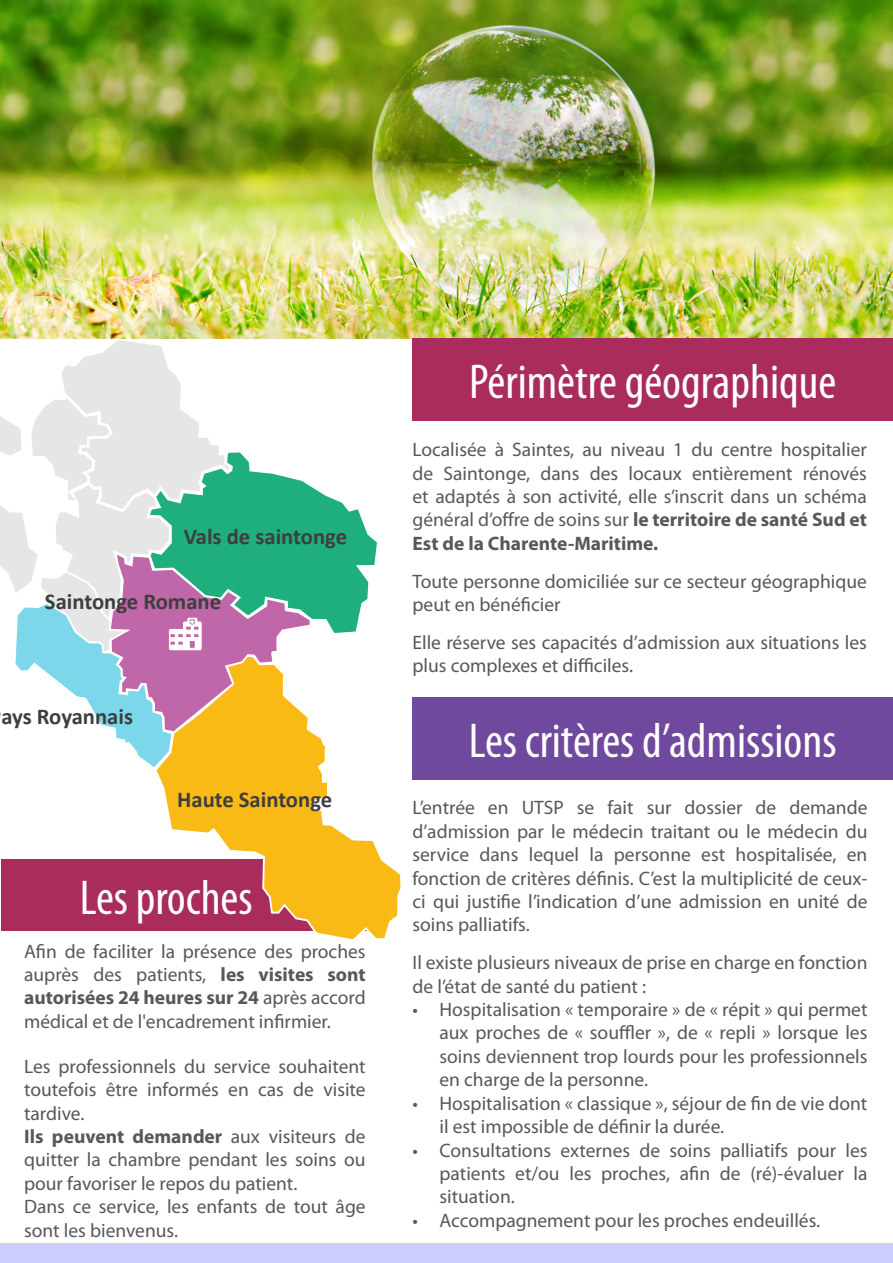
<style>
.page{position:relative;width:893px;height:1263px;background:#fff}
.page>*{position:absolute;margin:0;border:0;box-sizing:border-box;transform-origin:0 0}
.t1{font:condensed 49.2px "Myriad Pro";color:#fff}
.t2{font:700 22.65px "Calibri";color:#3e3e3f}
.t3{font:19.5px/23.4px "Myriad Pro";color:#57585a;text-align:justify}
.s1{font-weight:700}
</style>
<div class="page">
<div style="left:2px;top:859px;width:367px;height:72px;background:#aa2c5c"></div>
<svg style="left:157px;top:771px;width:244px;height:169px"></svg>
<svg style="left:0;top:338px;width:380px;height:433px"></svg>
<div style="left:0;top:1243px;width:893px;height:20px;background:#ccf"></div>
<img style="left:0;top:0;width:893px;height:338px">
<div style="left:412px;top:338px;width:481px;height:82px;background:#aa2c5c"></div>
<div style="left:412px;top:697px;width:481px;height:83px;background:#6e499d"></div>
<p class="t2" style="left:184px;top:522px;width:165px">Vals de saintonge</p>
<p class="t2" style="left:45px;top:587px;width:178px">Saintonge Romane</p>
<p class="t2" style="left:1px;top:702px;width:133px">ays Royannais</p>
<p class="t2" style="left:177px;top:785px;width:157px">Haute Saintonge</p>
<p class="t1" style="left:80px;top:868px;width:174px">Les proches</p>
<p class="t3" style="left:24px;top:939px;width:343px">Afin de faciliter la présence des proches auprès des patients, <span class="s1">les visites sont autorisées 24 heures sur 24</span> après accord médical et de l'encadrement infirmier.</p>
<p class="t3" style="left:24px;top:1054px;width:343px">Les professionnels du service souhaitent toutefois être informés en cas de visite tardive.</p>
<p class="t3" style="left:24px;top:1124px;width:343px"><span class="s1">Ils peuvent demander</span> aux visiteurs de quitter la chambre pendant les soins ou pour favoriser le repos du patient.</p>
<p class="t3" style="left:24px;top:1195px;width:343px">Dans ce service, les enfants de tout âge sont les bienvenus.</p>
<p class="t1" style="left:469px;top:352px;width:368px">Périmètre géographique</p>
<p class="t3" style="left:412px;top:438px;width:456px">Localisée à Saintes, au niveau 1 du centre hospitalier de Saintonge, dans des locaux entièrement rénovés et adaptés à son activité, elle s’inscrit dans un schéma général d’offre de soins sur <span class="s1">le territoire de santé Sud et Est de la Charente-Maritime.</span></p>
<p class="t3" style="left:412px;top:569px;width:456px">Toute personne domiciliée sur ce secteur géographique peut en bénéficier</p>
<p class="t3" style="left:412px;top:630px;width:456px">Elle réserve ses capacités d’admission aux situations les plus complexes et difficiles.</p>
<p class="t1" style="left:469px;top:711px;width:369px">Les critères d’admissions</p>
<p class="t3" style="left:412px;top:796px;width:456px">L’entrée en UTSP se fait sur dossier de demande d’admission par le médecin traitant ou le médecin du service dans lequel la personne est hospitalisée, en fonction de critères définis. C’est la multiplicité de ceux&shy;ci qui justifie l’indication d’une admission en unité de soins palliatifs.</p>
<p class="t3" style="left:412px;top:951px;width:456px">Il existe plusieurs niveaux de prise en charge en fonction de l’état de santé du patient :</p>
<p class="t3" style="left:439px;top:997px;width:429px;text-indent:-27px">• Hospitalisation « temporaire » de « répit » qui permet aux proches de « souffler », de « repli » lorsque les soins deviennent trop lourds pour les professionnels en charge de la personne.</p>
<p class="t3" style="left:439px;top:1091px;width:429px;text-indent:-27px">• Hospitalisation « classique », séjour de fin de vie dont il est impossible de définir la durée.</p>
<p class="t3" style="left:439px;top:1138px;width:429px;text-indent:-27px">• Consultations externes de soins palliatifs pour les patients et/ou les proches, afin de (ré)-évaluer la situation.</p>
<p class="t3" style="left:412px;top:1208px;width:409px">• Accompagnement pour les proches endeuillés.</p>
</div>
